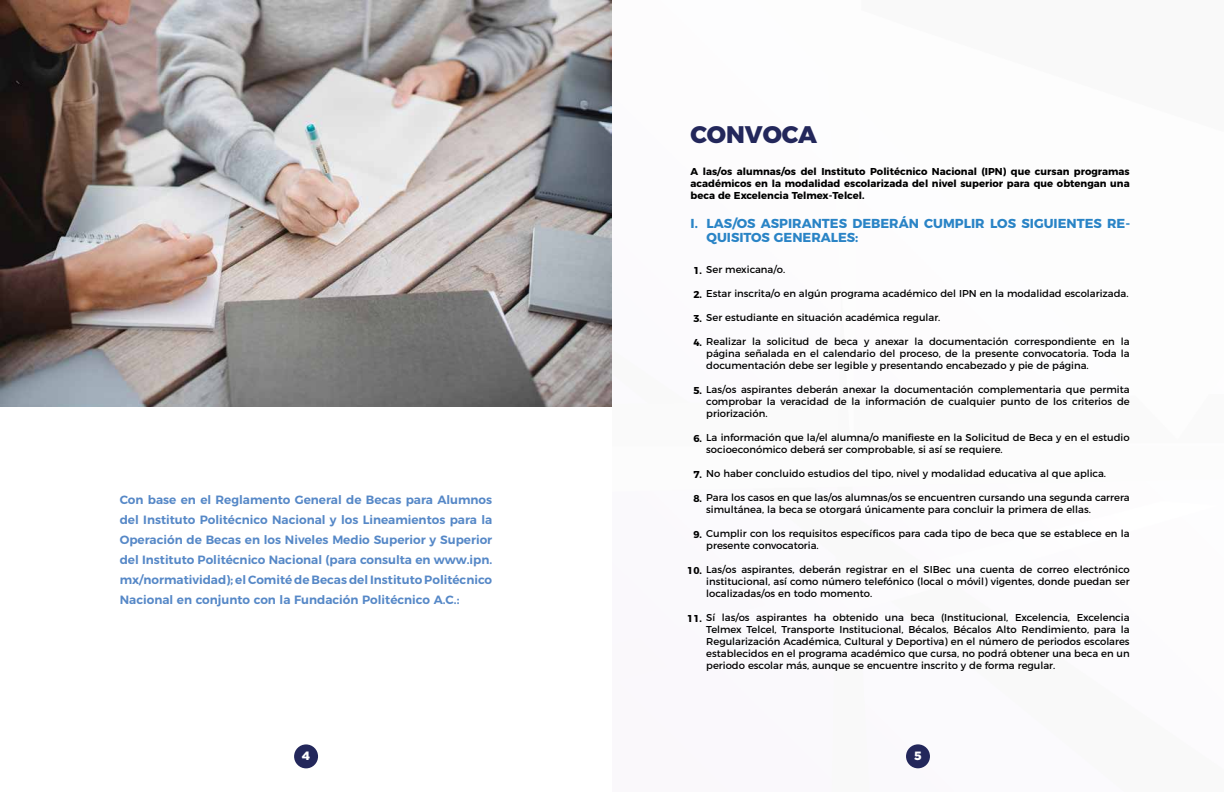
<style>
.page{position:relative;width:1224px;height:792px;background:#fff}
.page>*{position:absolute;margin:0;border:0;box-sizing:border-box;transform-origin:0 0}
.t1{font:800 24px "Montserrat";letter-spacing:-.005em;color:#23275b}
.t2{font:700 13px/14px "Montserrat";color:#2a84c6}
.t3{font:600 12px/20px "Montserrat";color:#5688c7;text-align:justify}
.t4{font:900 12px "Gotham";color:#fff}
.t5{font:10px/12px "Montserrat";color:#000;text-align:justify}
.t6{font:700 10px/12px "Montserrat";color:#000;text-align:justify}
.s1{font-weight:700}
</style>
<div class="page">
<div style="left:906px;top:744px;width:24px;height:24px;background:#23275b;border-radius:50%"></div>
<div style="left:294px;top:744px;width:24px;height:24px;background:#23275b;border-radius:50%"></div>
<img style="left:0;top:1px;width:612px;height:405px">
<h1 class="t1" style="left:691px;top:115px;width:128px">CONVOCA</h1>
<p class="t3" style="left:120px;top:488px;width:374px">Con base en el Reglamento General de Becas para Alumnos del Instituto Politécnico Nacional y los Lineamientos para la Operación de Becas en los Niveles Medio Superior y Superior del Instituto Politécnico Nacional (para consulta en www.ipn. mx/normatividad); el Comité de Becas del Instituto Politécnico Nacional en conjunto con la Fundación Politécnico A.C.:</p>
<p class="t6" style="left:691px;top:164px;width:441px">A las/os alumnas/os del Instituto Politécnico Nacional (IPN) que cursan programas académicos en la modalidad escolarizada del nivel superior para que obtengan una beca de Excelencia Telmex-Telcel.</p>
<h2 class="t2" style="left:707px;top:216px;width:425px;text-indent:-16px">I. LAS/OS ASPIRANTES DEBERÁN CUMPLIR LOS SIGUIENTES RE-<br>QUISITOS GENERALES:</h2>
<p class="t5" style="left:693px;top:263px;width:93px"><span class="s1">1.</span> Ser mexicana/o.</p>
<p class="t5" style="left:693px;top:287px;width:437px"><span class="s1">2.</span> Estar inscrita/o en algún programa académico del IPN en la modalidad escolarizada.</p>
<p class="t5" style="left:693px;top:311px;width:249px"><span class="s1">3.</span> Ser estudiante en situación académica regular.</p>
<p class="t5" style="left:706px;top:335px;width:425px;text-indent:-13px"><span class="s1">4.</span> Realizar la solicitud de beca y anexar la documentación correspondiente en la página señalada en el calendario del proceso, de la presente convocatoria. Toda la documentación debe ser legible y presentando encabezado y pie de página.</p>
<p class="t5" style="left:706px;top:383px;width:425px;text-indent:-13px"><span class="s1">5.</span> Las/os aspirantes deberán anexar la documentación complementaria que permita comprobar la veracidad de la información de cualquier punto de los criterios de priorización.</p>
<p class="t5" style="left:706px;top:431px;width:425px;text-indent:-13px"><span class="s1">6.</span> La información que la/el alumna/o manifieste en la Solicitud de Beca y en el estudio socioeconómico deberá ser comprobable, si así se requiere.</p>
<p class="t5" style="left:693px;top:467px;width:414px"><span class="s1">7.</span> No haber concluido estudios del tipo, nivel y modalidad educativa al que aplica.</p>
<p class="t5" style="left:706px;top:491px;width:425px;text-indent:-13px"><span class="s1">8.</span> Para los casos en que las/os alumnas/os se encuentren cursando una segunda carrera simultánea, la beca se otorgará únicamente para concluir la primera de ellas.</p>
<p class="t5" style="left:706px;top:527px;width:425px;text-indent:-13px"><span class="s1">9.</span> Cumplir con los requisitos específicos para cada tipo de beca que se establece en la presente convocatoria.</p>
<p class="t5" style="left:706px;top:563px;width:425px;text-indent:-19px"><span class="s1">10.</span> Las/os aspirantes, deberán registrar en el SIBec una cuenta de correo electrónico institucional, así como número telefónico (local o móvil) vigentes, donde puedan ser localizadas/os en todo momento.</p>
<p class="t5" style="left:706px;top:611px;width:425px;text-indent:-19px"><span class="s1">11.</span> Sí las/os aspirantes ha obtenido una beca (Institucional, Excelencia, Excelencia Telmex Telcel, Transporte Institucional, Bécalos, Bécalos Alto Rendimiento, para la Regularización Académica, Cultural y Deportiva) en el número de periodos escolares establecidos en el programa académico que cursa, no podrá obtener una beca en un periodo escolar más, aunque se encuentre inscrito y de forma regular.</p>
<p class="t4" style="left:302px;top:749px;width:10px">4</p>
<p class="t4" style="left:914px;top:749px;width:9px">5</p>
</div>
